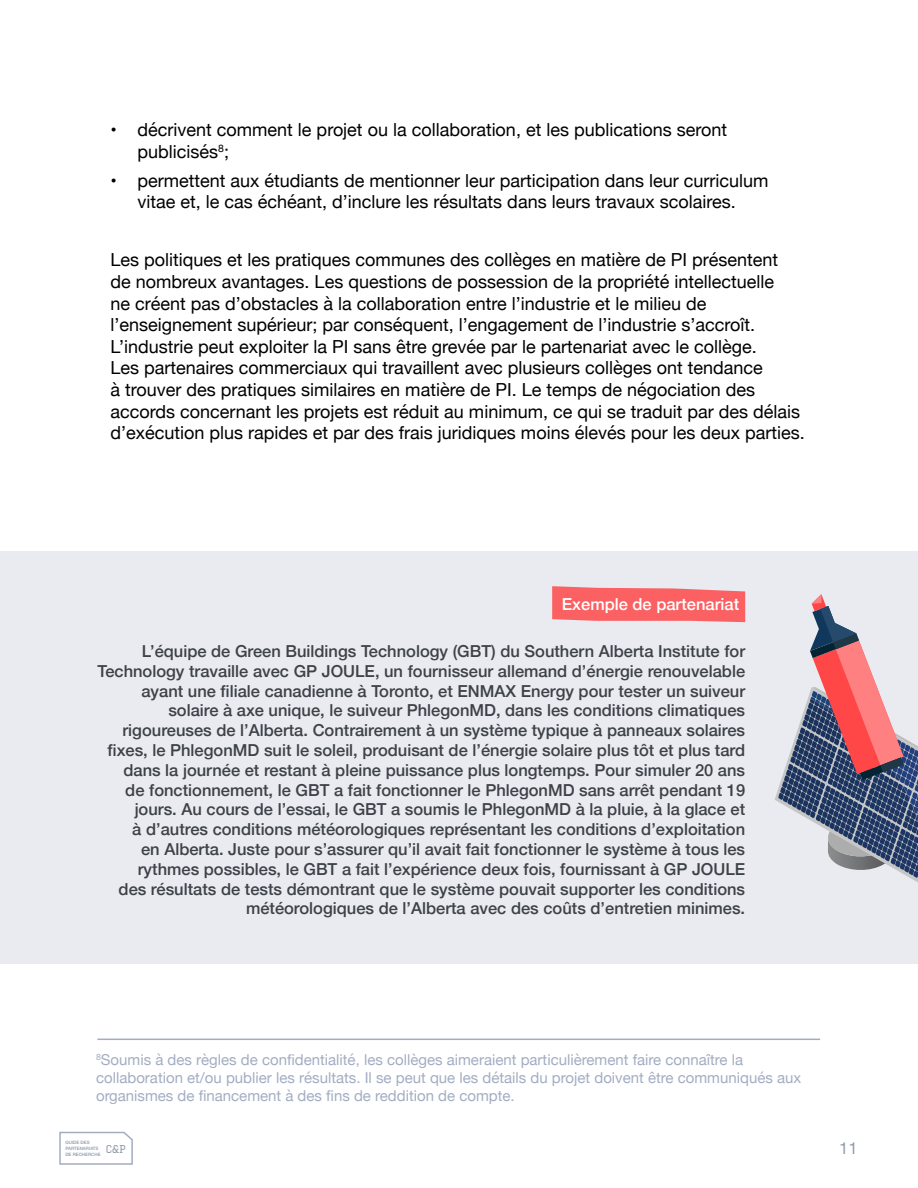
<style>
.page{position:relative;width:918px;height:1188px;background:#fff}
.page>*{position:absolute;margin:0;border:0;box-sizing:border-box;transform-origin:0 0}
.t1{font:18px/21.6px "Helvetica Neue";color:#000}
.t2{font:500 16.5px/19.8px "Helvetica Neue";color:#3d4148;text-align:right}
.t3{font:500 16.5px "Helvetica Neue";color:#fff}
.t4{font:16.5px "Helvetica Neue";color:#8f99ab}
.t5{font:15px/18px "Helvetica Neue";color:#a3adc2}
.t6{font:10.5px "Graduate";color:#8f99ab}
.t7{font:500 4.5px/6px "Helvetica Neue";color:#8f99ab}
</style>
<div class="page">
<svg style="left:59px;top:1131px;width:74px;height:34px"></svg>
<div style="left:0;top:551px;width:918px;height:413px;background:#e9ebf0"></div>
<svg style="left:775px;top:594px;width:143px;height:288px"></svg>
<hr style="left:97px;top:1039px;width:723px;height:1px;background:#a3adc2">
<svg style="left:552px;top:586px;width:193px;height:36px;background:#f96f70"></svg>
<p class="t1" style="left:138px;top:120px;width:591px;text-indent:-27px">• décrivent comment le projet ou la collaboration, et les publications seront publicisés<sup>8</sup>;</p>
<p class="t1" style="left:111px;top:170px;width:659px;text-align:center">• permettent aux étudiants de mentionner leur participation dans leur curriculum vitae et, le cas échéant, d’inclure les résultats dans leurs travaux scolaires.</p>
<p class="t1" style="left:111px;top:250px;width:696px">Les politiques et les pratiques communes des collèges en matière de PI présentent<br>de nombreux avantages. Les questions de possession de la propriété intellectuelle<br>ne créent pas d’obstacles à la collaboration entre l’industrie et le milieu de l’enseignement supérieur; par conséquent, l’engagement de l’industrie s’accroît.<br>L’industrie peut exploiter la PI sans être grevée par le partenariat avec le collège.<br>Les partenaires commerciaux qui travaillent avec plusieurs collèges ont tendance<br>à trouver des pratiques similaires en matière de PI. Le temps de négociation des accords concernant les projets est réduit au minimum, ce qui se traduit par des délais d’exécution plus rapides et par des frais juridiques moins élevés pour les deux parties.</p>
<p class="t3" style="left:562px;top:591px;width:179px">Exemple de partenariat</p>
<p class="t2" style="left:97px;top:640px;width:649px">L’équipe de Green Buildings Technology (GBT) du Southern Alberta Institute for Technology travaille avec GP JOULE, un fournisseur allemand d’énergie renouvelable ayant une filiale canadienne à Toronto, et ENMAX Energy pour tester un suiveur solaire à axe unique, le suiveur PhlegonMD, dans les conditions climatiques rigoureuses de l’Alberta. Contrairement à un système typique à panneaux solaires fixes, le PhlegonMD suit le soleil, produisant de l’énergie solaire plus tôt et plus tard dans la journée et restant à pleine puissance plus longtemps. Pour simuler 20 ans<br>de fonctionnement, le GBT a fait fonctionner le PhlegonMD sans arrêt pendant 19 jours. Au cours de l’essai, le GBT a soumis le PhlegonMD à la pluie, à la glace et<br>à d’autres conditions météorologiques représentant les conditions d’exploitation<br>en Alberta. Juste pour s’assurer qu’il avait fait fonctionner le système à tous les rythmes possibles, le GBT a fait l’expérience deux fois, fournissant à GP JOULE<br>des résultats de tests démontrant que le système pouvait supporter les conditions météorologiques de l’Alberta avec des coûts d’entretien minimes.</p>
<p class="t5" style="left:96px;top:1051px;width:707px"><sup>8</sup>Soumis à des règles de confidentialité, les collèges aimeraient particulièrement faire connaître la collaboration et/ou publier les résultats. Il se peut que les détails du projet doivent être communiqués aux organismes de financement à des fins de reddition de compte.</p>
<p class="t7" style="left:65px;top:1139px;width:37px">GUIDE DES<br>PARTENARIATS<br>DE RECHERCHE</p>
<p class="t4" style="left:839px;top:1137px;width:20px">11</p>
<p class="t6" style="left:106px;top:1143px;width:21px">C&amp;P</p>
</div>
